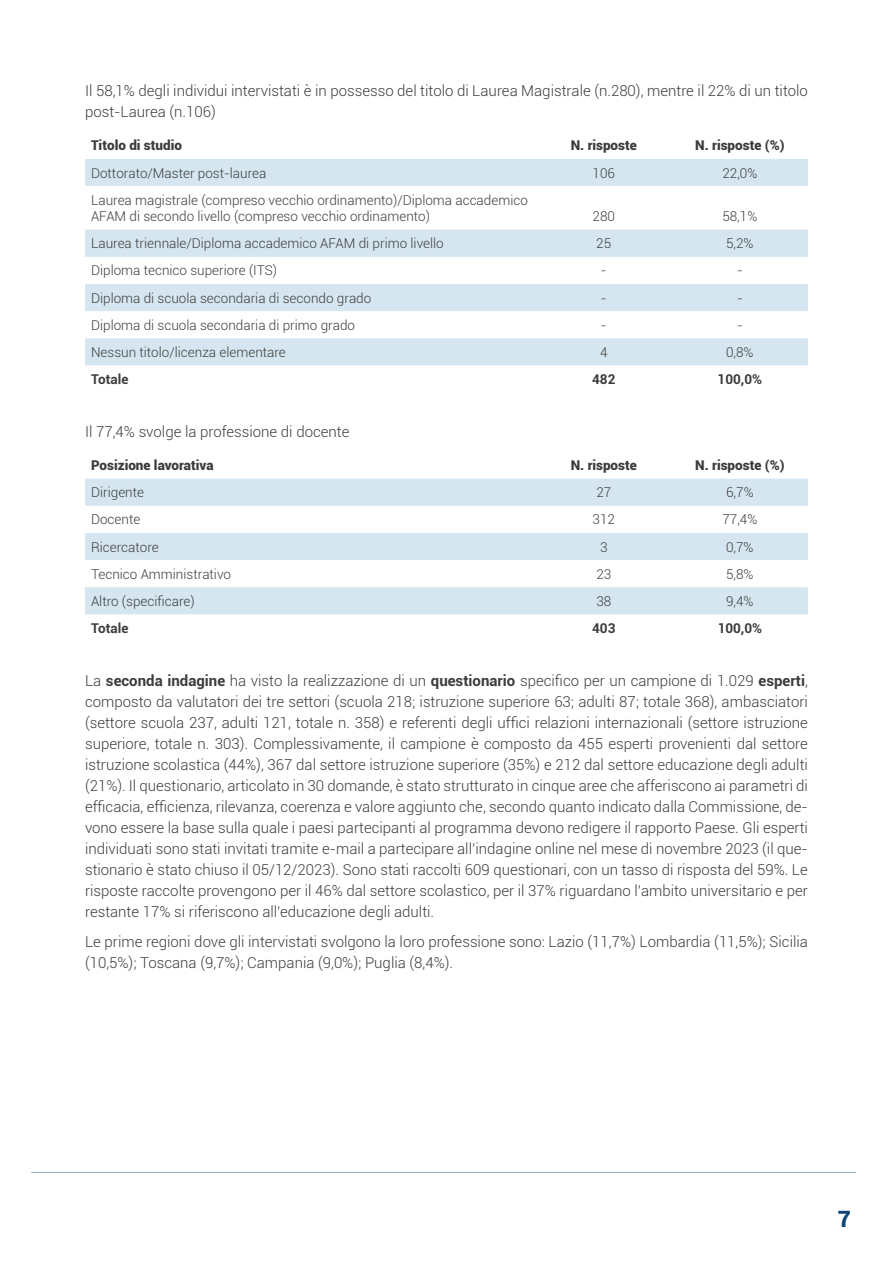
<style>
.page{position:relative;width:893px;height:1263px;background:#fff}
.page>*{position:absolute;margin:0;border:0;box-sizing:border-box;transform-origin:0 0}
.t1{font:900 22.5px "Roboto";color:#0d4677}
.t2{font:300 15px/21px "Roboto";color:#3c3c3b}
.t3{font:300 13.5px/16.5px "Roboto";color:#3c3c3b}
.t4{font:900 13.5px "Roboto";color:#3c3c3b}
.t5{font:700 13.5px "Roboto";color:#3c3c3b}
.s1{font-weight:700}
</style>
<div class="page">
<hr style="left:31px;top:1172px;width:825px;height:1px;background:#0d4677">
<svg style="left:85px;top:159px;width:723px;height:206px;fill:#d5e6f0"></svg>
<svg style="left:85px;top:479px;width:723px;height:135px;fill:#d5e6f0"></svg>
<p class="t2" style="left:85px;top:80px;width:724px">Il 58,1% degli individui intervistati è in possesso del titolo di Laurea Magistrale (n.280), mentre il 22% di un titolo post-Laurea (n.106)</p>
<p class="t4" style="left:91px;top:136px;width:93px">Titolo di studio</p>
<p class="t4" style="left:571px;top:136px;width:68px">N. risposte</p>
<p class="t4" style="left:695px;top:136px;width:91px">N. risposte (%)</p>
<p class="t3" style="left:91px;top:164px;width:177px">Dottorato/Master post-laurea</p>
<p class="t3" style="left:593px;top:164px;width:24px">106</p>
<p class="t3" style="left:722px;top:164px;width:36px">22,0%</p>
<p class="t3" style="left:91px;top:191px;width:438px">Laurea magistrale (compreso vecchio ordinamento)/Diploma accademico<br>AFAM di secondo livello (compreso vecchio ordinamento)</p>
<p class="t3" style="left:593px;top:208px;width:24px">280</p>
<p class="t3" style="left:722px;top:208px;width:36px">58,1%</p>
<p class="t3" style="left:91px;top:235px;width:354px">Laurea triennale/Diploma accademico AFAM di primo livello</p>
<p class="t3" style="left:596px;top:235px;width:16px">25</p>
<p class="t3" style="left:726px;top:235px;width:29px">5,2%</p>
<p class="t3" style="left:91px;top:262px;width:188px">Diploma tecnico superiore (ITS)</p>
<p class="t3" style="left:601px;top:262px;width:7px">-</p>
<p class="t3" style="left:737px;top:262px;width:7px">-</p>
<p class="t3" style="left:91px;top:289px;width:282px">Diploma di scuola secondaria di secondo grado</p>
<p class="t3" style="left:601px;top:289px;width:7px">-</p>
<p class="t3" style="left:737px;top:289px;width:7px">-</p>
<p class="t3" style="left:91px;top:316px;width:266px">Diploma di scuola secondaria di primo grado</p>
<p class="t3" style="left:601px;top:316px;width:7px">-</p>
<p class="t3" style="left:737px;top:316px;width:7px">-</p>
<p class="t3" style="left:91px;top:343px;width:196px">Nessun titolo/licenza elementare</p>
<p class="t3" style="left:600px;top:343px;width:9px">4</p>
<p class="t3" style="left:726px;top:343px;width:29px">0,8%</p>
<p class="t5" style="left:91px;top:370px;width:39px">Totale</p>
<p class="t5" style="left:592px;top:370px;width:25px">482</p>
<p class="t5" style="left:718px;top:370px;width:46px">100,0%</p>
<p class="t2" style="left:85px;top:421px;width:266px">Il 77,4% svolge la professione di docente</p>
<p class="t4" style="left:91px;top:456px;width:124px">Posizione lavorativa</p>
<p class="t4" style="left:571px;top:456px;width:68px">N. risposte</p>
<p class="t4" style="left:695px;top:456px;width:91px">N. risposte (%)</p>
<p class="t3" style="left:91px;top:484px;width:55px">Dirigente</p>
<p class="t3" style="left:596px;top:484px;width:16px">27</p>
<p class="t3" style="left:726px;top:484px;width:29px">6,7%</p>
<p class="t3" style="left:91px;top:511px;width:51px">Docente</p>
<p class="t3" style="left:593px;top:511px;width:24px">312</p>
<p class="t3" style="left:722px;top:511px;width:36px">77,4%</p>
<p class="t3" style="left:91px;top:538px;width:69px">Ricercatore</p>
<p class="t3" style="left:600px;top:538px;width:9px">3</p>
<p class="t3" style="left:726px;top:538px;width:29px">0,7%</p>
<p class="t3" style="left:91px;top:565px;width:142px">Tecnico Amministrativo</p>
<p class="t3" style="left:596px;top:565px;width:16px">23</p>
<p class="t3" style="left:726px;top:565px;width:29px">5,8%</p>
<p class="t3" style="left:91px;top:592px;width:105px">Altro (specificare)</p>
<p class="t3" style="left:596px;top:592px;width:16px">38</p>
<p class="t3" style="left:726px;top:592px;width:29px">9,4%</p>
<p class="t5" style="left:91px;top:619px;width:39px">Totale</p>
<p class="t5" style="left:592px;top:619px;width:25px">403</p>
<p class="t5" style="left:718px;top:619px;width:46px">100,0%</p>
<p class="t2" style="left:85px;top:670px;width:724px;text-align:justify">La <span class="s1">seconda indagine</span> ha visto la realizzazione di un <span class="s1">questionario</span> specifico per un campione di 1.029 <span class="s1">esperti</span>, composto da valutatori dei tre settori (scuola 218; istruzione superiore 63; adulti 87; totale 368), ambasciatori (settore scuola 237, adulti 121, totale n. 358) e referenti degli uffici relazioni internazionali (settore istruzione superiore, totale n. 303). Complessivamente, il campione è composto da 455 esperti provenienti dal settore istruzione scolastica (44%), 367 dal settore istruzione superiore (35%) e 212 dal settore educazione degli adulti (21%). Il questionario, articolato in 30 domande, è stato strutturato in cinque aree che afferiscono ai parametri di efficacia, efficienza, rilevanza, coerenza e valore aggiunto che, secondo quanto indicato dalla Commissione, de&shy;vono essere la base sulla quale i paesi partecipanti al programma devono redigere il rapporto Paese. Gli esperti individuati sono stati invitati tramite e-mail a partecipare all’indagine online nel mese di novembre 2023 (il que&shy;stionario è stato chiuso il 05/12/2023). Sono stati raccolti 609 questionari, con un tasso di risposta del 59%. Le risposte raccolte provengono per il 46% dal settore scolastico, per il 37% riguardano l’ambito universitario e per restante 17% si riferiscono all’educazione degli adulti.</p>
<p class="t2" style="left:85px;top:930px;width:724px">Le prime regioni dove gli intervistati svolgono la loro professione sono: Lazio (11,7%) Lombardia (11,5%); Sicilia (10,5%); Toscana (9,7%); Campania (9,0%); Puglia (8,4%).</p>
<h1 class="t1" style="left:838px;top:1203px;width:15px">7</h1>
</div>
